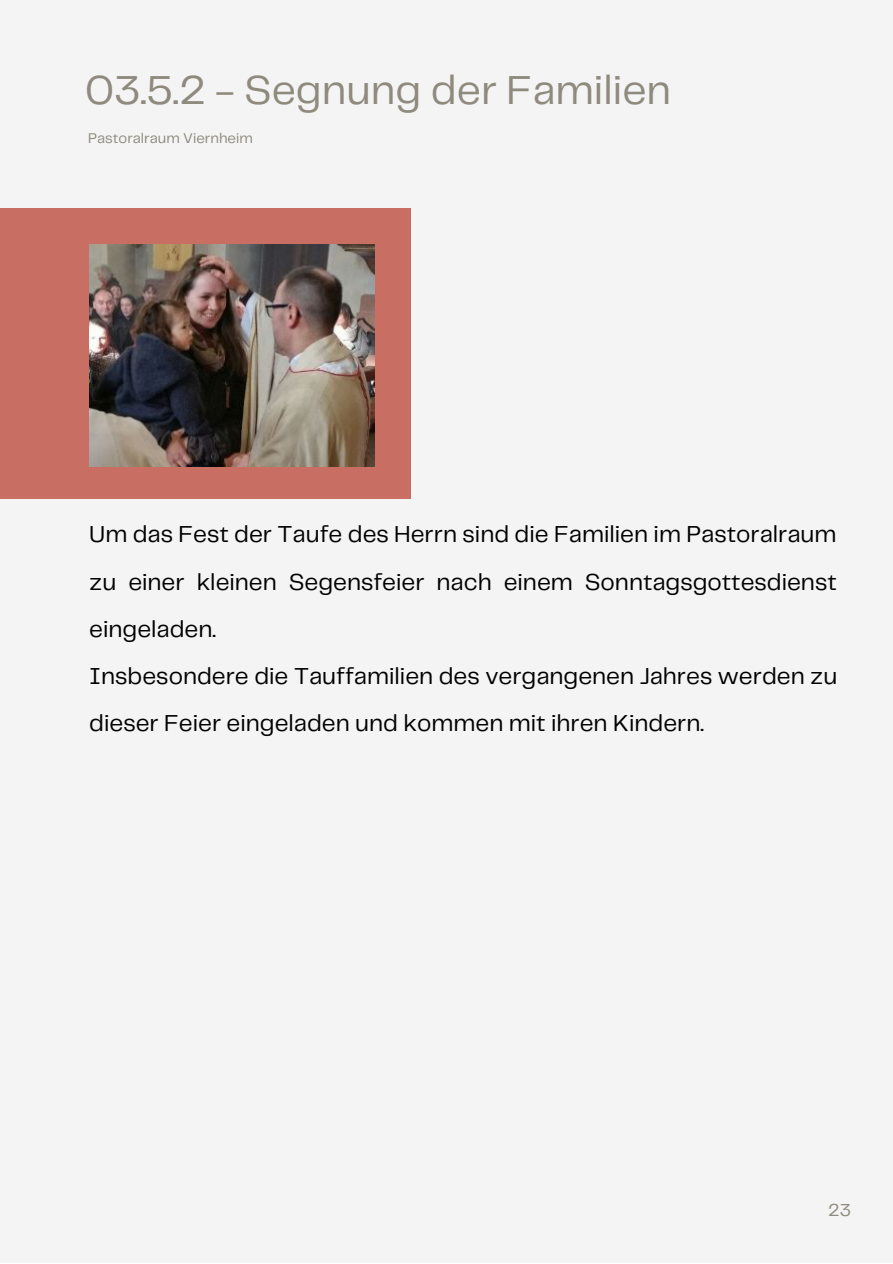
<style>
.page{position:relative;width:893px;height:1264px;background:#fff}
.page>*{position:absolute;margin:0;border:0;box-sizing:border-box;transform-origin:0 0}
.t1{font:42px "Telegraf";color:#8f8a7e}
.t2{font:24px/47.2px "Telegraf";color:#000;text-align:justify}
.t3{font:18px "Telegraf";color:#8f8a7e}
.t4{font:14.55px "Telegraf";color:#8f8a7e}
</style>
<div class="page">
<div style="left:0;top:0;width:892px;height:1262px;background:#f4f4f4"></div>
<div style="left:0;top:208px;width:410px;height:290px;background:#c86e62"></div>
<img style="left:89px;top:245px;width:285px;height:221px">
<p class="t1" style="left:85px;top:72px;width:587px">03.5.2 - Segnung der Familien</p>
<p class="t4" style="left:88px;top:132px;width:166px">Pastoralraum Viernheim</p>
<p class="t2" style="left:89px;top:512px;width:749px">Um das Fest der Taufe des Herrn sind die Familien im Pastoralraum zu einer kleinen Segensfeier nach einem Sonntagsgottesdienst eingeladen.</p>
<p class="t2" style="left:89px;top:653px;width:749px">Insbesondere die Tauffamilien des vergangenen Jahres werden zu dieser Feier eingeladen und kommen mit ihren Kindern.</p>
<p class="t3" style="left:828px;top:1202px;width:24px">23</p>
</div>
